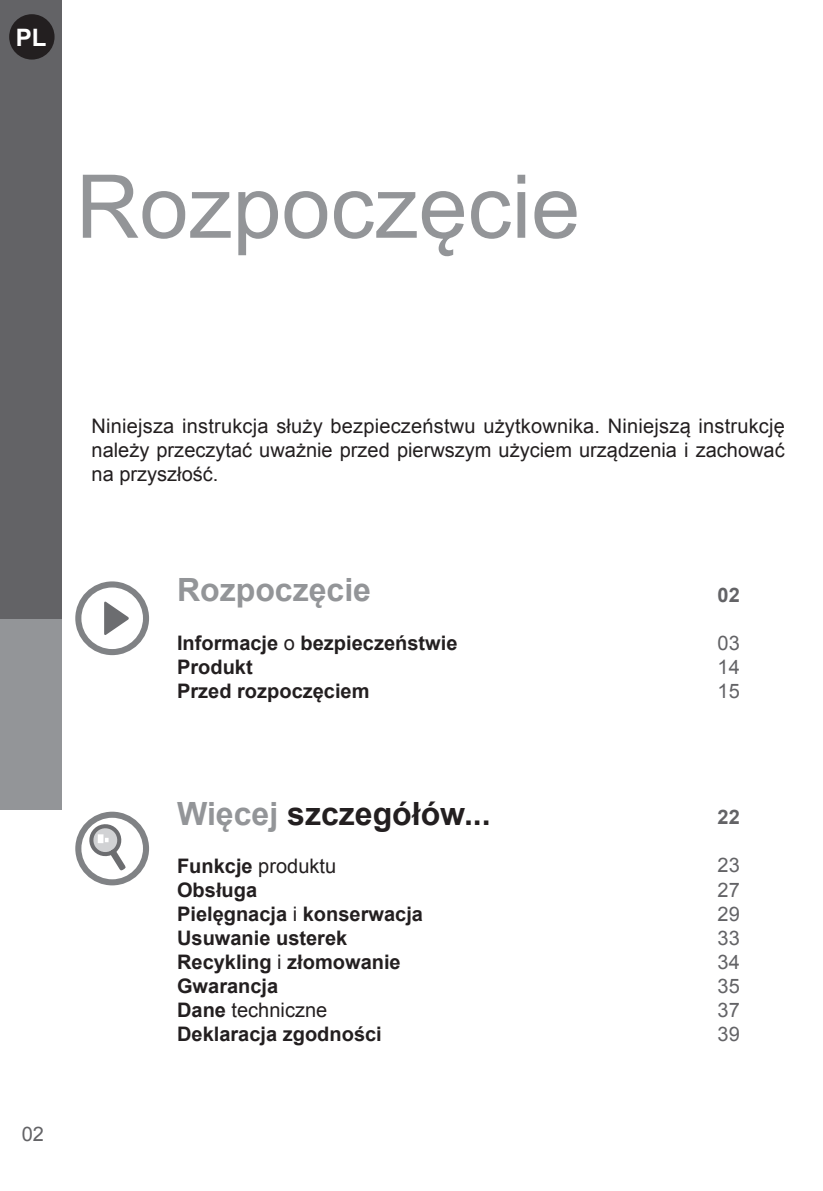
<style>
.page{position:relative;width:823px;height:1191px;background:#fff}
.page>*{position:absolute;margin:0;border:0;box-sizing:border-box;transform-origin:0 0}
.t1{font:88px "Arial";color:#939598}
.t2{font:700 32px "Arial";color:#231f20}
.t3{font:700 32px "Arial";color:#939598}
.t4{font:700 24px "Arial";color:#fff}
.t5{font:20px/24px "Arial";color:#231f20;text-align:justify}
.t6{font:700 20px "Arial";color:#231f20}
.t7{font:20px "Arial";color:#636366}
.t8{font:700 20px "Arial";color:#636366}
.s1{font-weight:400}
.s2{color:#939598}
.s3{font-weight:700}
</style>
<div class="page">
<div style="left:0;top:0;width:61px;height:619px;background:#636366"></div>
<div style="left:0;top:619px;width:61px;height:191px;background:#939598"></div>
<div style="left:9px;top:14px;width:45px;height:46px;background:#231f20;border-radius:50%"></div>
<svg style="left:75px;top:581px;width:74px;height:74px"></svg>
<svg style="left:75px;top:811px;width:74px;height:74px"></svg>
<p class="t4" style="left:16px;top:22px;width:32px">PL</p>
<p class="t1" style="left:76px;top:149px;width:505px">Rozpoczęcie</p>
<p class="t7" style="left:22px;top:1121px;width:24px">02</p>
<p class="t5" style="left:91px;top:414px;width:694px">Niniejsza instrukcja służy bezpieczeństwu użytkownika. Niniejszą instrukcję należy przeczytać uważnie przed pierwszym użyciem urządzenia i zachować na przyszłość.</p>
<p class="t3" style="left:177px;top:568px;width:195px">Rozpoczęcie</p>
<p class="t6" style="left:177px;top:629px;width:282px">Informacje <span class="s1">o</span> bezpieczeństwie</p>
<p class="t6" style="left:177px;top:653px;width:77px">Produkt</p>
<p class="t6" style="left:177px;top:677px;width:194px">Przed rozpoczęciem</p>
<p class="t2" style="left:177px;top:792px;width:315px"><span class="s2">Więcej</span> szczegółów...</p>
<p class="t5" style="left:177px;top:854px;width:160px"><span class="s3">Funkcje</span> produktu</p>
<p class="t6" style="left:177px;top:876px;width:82px">Obsługa</p>
<p class="t6" style="left:177px;top:900px;width:247px">Pielęgnacja <span class="s1">i</span> konserwacja</p>
<p class="t6" style="left:177px;top:924px;width:172px">Usuwanie usterek</p>
<p class="t6" style="left:177px;top:948px;width:225px">Recykling <span class="s1">i</span> złomowanie</p>
<p class="t6" style="left:177px;top:972px;width:103px">Gwarancja</p>
<p class="t5" style="left:177px;top:998px;width:152px"><span class="s3">Dane</span> techniczne</p>
<p class="t6" style="left:177px;top:1020px;width:206px">Deklaracja zgodności</p>
<p class="t8" style="left:717px;top:581px;width:24px">02</p>
<p class="t7" style="left:717px;top:630px;width:24px">03</p>
<p class="t7" style="left:717px;top:654px;width:24px">14</p>
<p class="t7" style="left:717px;top:678px;width:24px">15</p>
<p class="t8" style="left:717px;top:804px;width:24px">22</p>
<p class="t7" style="left:717px;top:852px;width:24px">23</p>
<p class="t7" style="left:717px;top:876px;width:24px">27</p>
<p class="t7" style="left:717px;top:900px;width:24px">29</p>
<p class="t7" style="left:717px;top:924px;width:24px">33</p>
<p class="t7" style="left:717px;top:948px;width:24px">34</p>
<p class="t7" style="left:717px;top:972px;width:24px">35</p>
<p class="t7" style="left:717px;top:996px;width:24px">37</p>
<p class="t7" style="left:717px;top:1020px;width:24px">39</p>
</div>
